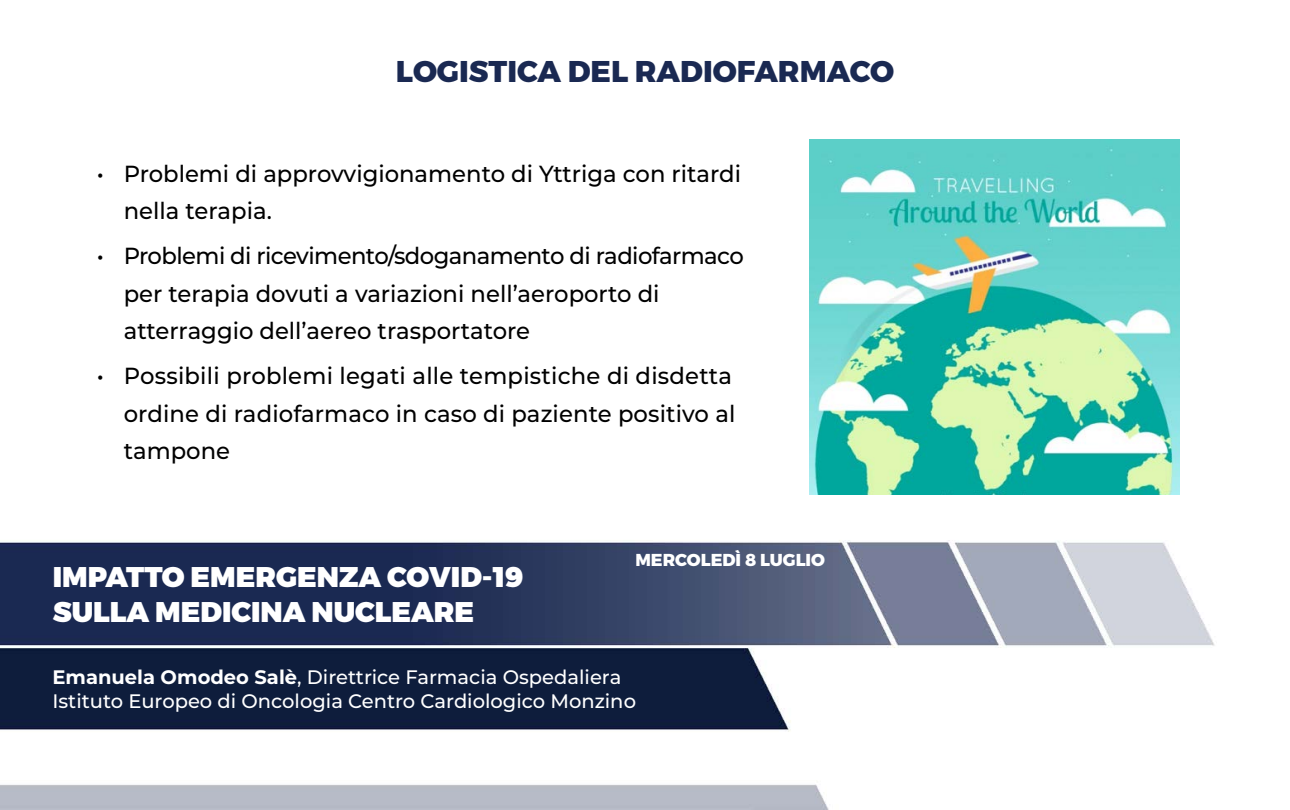
<style>
.page{position:relative;width:1290px;height:810px;background:#fff}
.page>*{position:absolute;margin:0;border:0;box-sizing:border-box;transform-origin:0 0}
.t1{font:800 30px "Montserrat";color:#1a2952}
.t2{font:900 28.5px/34.2px "Montserrat";color:#fff}
.t3{font:500 23.25px/37.5px "Montserrat";color:#000}
.t4{font:500 19.5px/23.4px "Montserrat";color:#fff}
.t5{font:800 17.25px "Montserrat";color:#fff}
.s1{font-weight:700}
</style>
<div class="page">
<img style="left:0;top:139px;width:1215px;height:671px">
<img style="left:809px;top:140px;width:371px;height:354px">
<p class="t1" style="left:396px;top:52px;width:500px">LOGISTICA DEL RADIOFARMACO</p>
<p class="t3" style="left:124px;top:154px;width:619px;text-indent:-27px">• Problemi di approvvigionamento di Yttriga con ritardi nella terapia.</p>
<p class="t3" style="left:124px;top:236px;width:622px;text-indent:-27px">• Problemi di ricevimento/sdoganamento di radiofarmaco per terapia dovuti a variazioni nell’aeroporto di atterraggio dell’aereo trasportatore</p>
<p class="t3" style="left:124px;top:356px;width:613px;text-indent:-27px">• Possibili problemi legati alle tempistiche di disdetta ordine di radiofarmaco in caso di paziente positivo al tampone</p>
<p class="t2" style="left:53px;top:561px;width:472px">IMPATTO EMERGENZA COVID-19<br>SULLA MEDICINA NUCLEARE</p>
<p class="t5" style="left:635px;top:549px;width:191px">MERCOLEDÌ 8 LUGLIO</p>
<p class="t4" style="left:52px;top:665px;width:585px"><span class="s1">Emanuela Omodeo Salè</span>, Direttrice Farmacia Ospedaliera<br>Istituto Europeo di Oncologia Centro Cardiologico Monzino</p>
</div>
